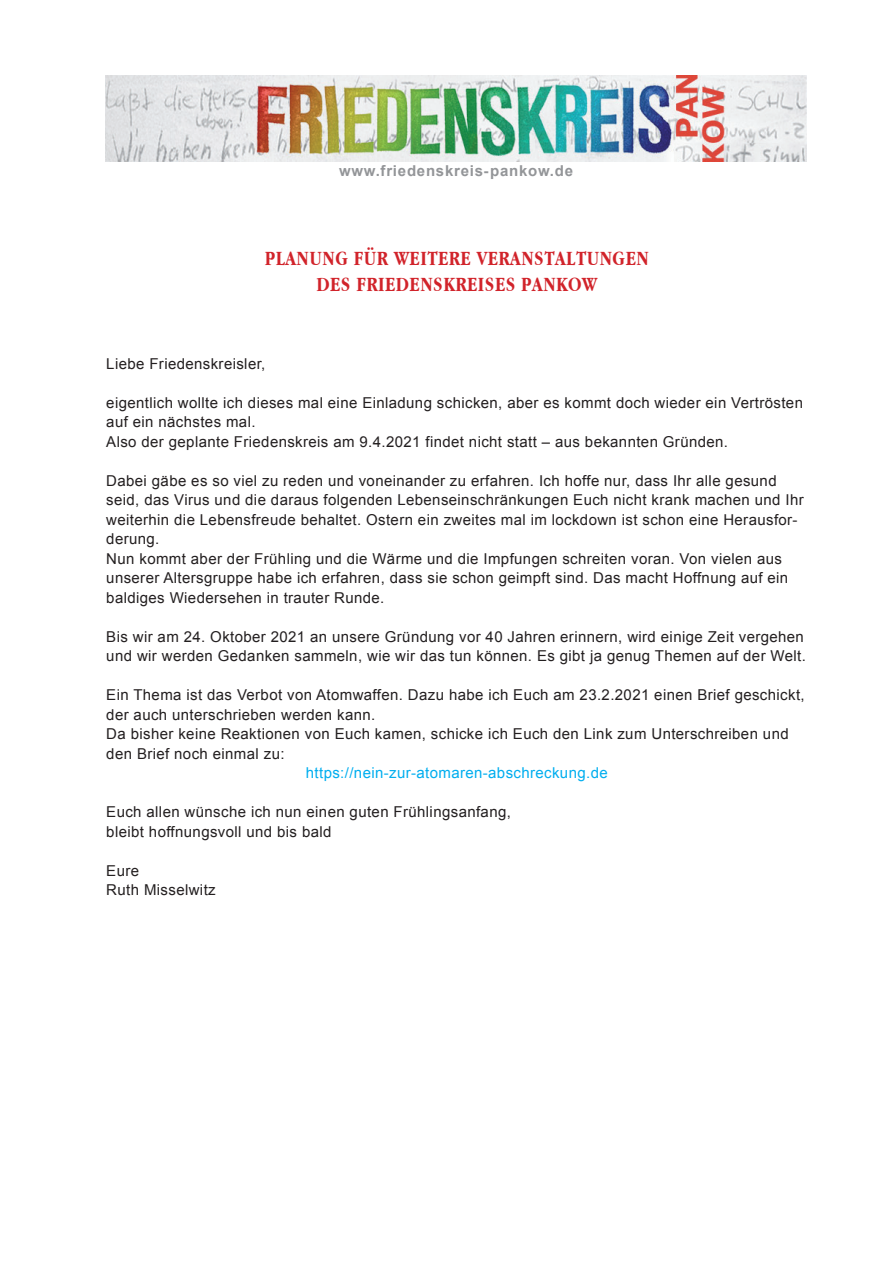
<style>
.page{position:relative;width:893px;height:1263px;background:#fff}
.page>*{position:absolute;margin:0;border:0;box-sizing:border-box;transform-origin:0 0}
.t1{font:700 condensed 21px/25.2px "Garamond";letter-spacing:.025em;color:#d1232a;text-align:center}
.t2{font:15px/19.5px "Arial";letter-spacing:.025em;color:#231f20}
.t3{font:15px "Arial";letter-spacing:.025em;color:#00aeef}
.t4{font:700 15px "Arial";letter-spacing:.05em;color:#939598}
</style>
<div class="page">
<img style="left:105px;top:75px;width:702px;height:87px">
<p class="t4" style="left:339px;top:161px;width:236px">www.friedenskreis-pankow.de</p>
<h1 class="t1" style="left:265px;top:246px;width:386px">PLANUNG FÜR WEITERE VERANSTALTUNGEN<br>DES FRIEDENSKREISES PANKOW</h1>
<p class="t2" style="left:106px;top:354px;width:161px">Liebe Friedenskreisler,</p>
<p class="t2" style="left:106px;top:393px;width:698px">eigentlich wollte ich dieses mal eine Einladung schicken, aber es kommt doch wieder ein Vertrösten auf ein nächstes mal.<br>Also der geplante Friedenskreis am 9.4.2021 findet nicht statt – aus bekannten Gründen.</p>
<p class="t2" style="left:106px;top:471px;width:699px">Dabei gäbe es so viel zu reden und voneinander zu erfahren. Ich hoffe nur, dass Ihr alle gesund seid, das Virus und die daraus folgenden Lebenseinschränkungen Euch nicht krank machen und Ihr weiterhin die Lebensfreude behaltet. Ostern ein zweites mal im lockdown ist schon eine Herausfor&shy;derung.<br>Nun kommt aber der Frühling und die Wärme und die Impfungen schreiten voran. Von vielen aus unserer Altersgruppe habe ich erfahren, dass sie schon geimpft sind. Das macht Hoffnung auf ein baldiges Wiedersehen in trauter Runde.</p>
<p class="t2" style="left:106px;top:627px;width:701px">Bis wir am 24. Oktober 2021 an unsere Gründung vor 40 Jahren erinnern, wird einige Zeit vergehen und wir werden Gedanken sammeln, wie wir das tun können. Es gibt ja genug Themen auf der Welt.</p>
<p class="t2" style="left:106px;top:685px;width:700px">Ein Thema ist das Verbot von Atomwaffen. Dazu habe ich Euch am 23.2.2021 einen Brief geschickt, der auch unterschrieben werden kann.<br>Da bisher keine Reaktionen von Euch kamen, schicke ich Euch den Link zum Unterschreiben und den Brief noch einmal zu:</p>
<p class="t3" style="left:306px;top:763px;width:303px">https://nein-zur-atomaren-abschreckung.de</p>
<p class="t2" style="left:106px;top:802px;width:406px">Euch allen wünsche ich nun einen guten Frühlingsanfang, bleibt hoffnungsvoll und bis bald</p>
<p class="t2" style="left:106px;top:861px;width:111px">Eure<br>Ruth Misselwitz</p>
</div>
